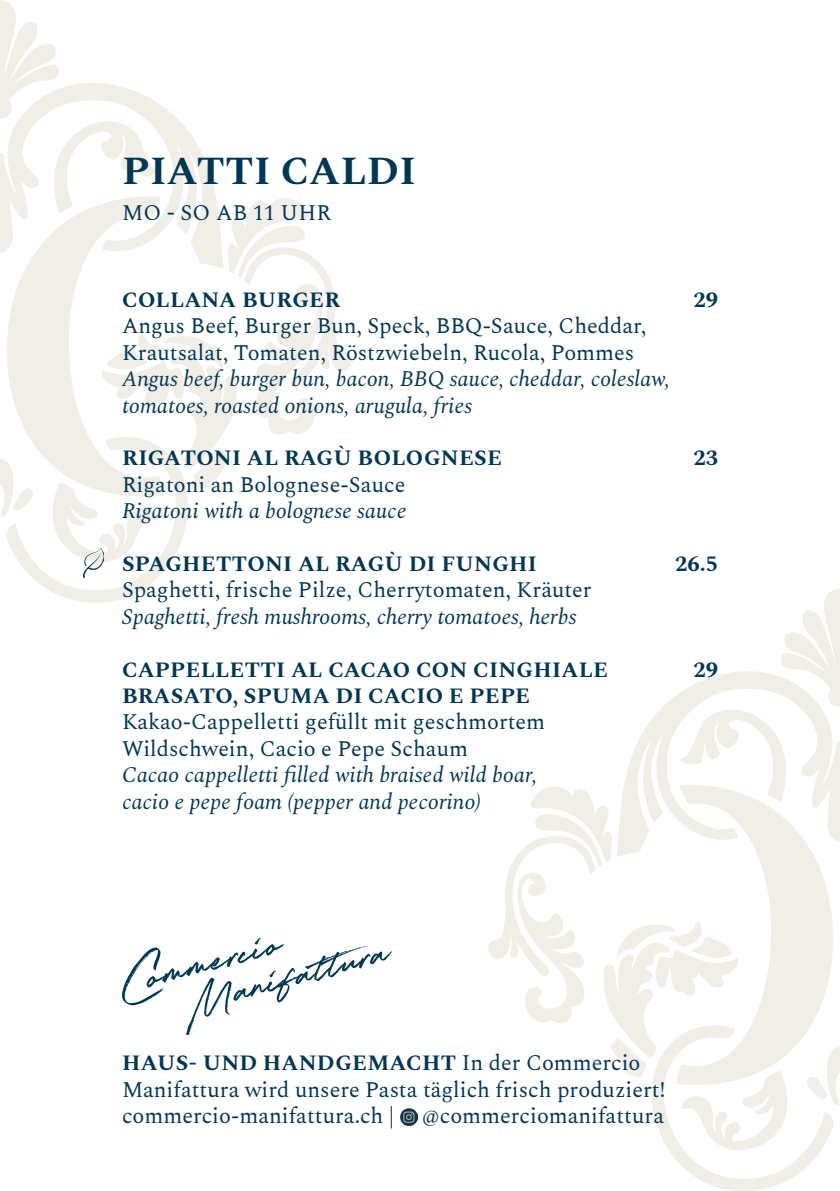
<style>
.page{position:relative;width:840px;height:1191px;background:#fff}
.page>*{position:absolute;margin:0;border:0;box-sizing:border-box;transform-origin:0 0}
.t1{font:700 40px "Spectral";letter-spacing:.01em;color:#003755}
.t2{font:22px/26.4px "Spectral";color:#003755}
.t3{font:italic 22px/26.4px "Spectral";color:#003755}
.t4{font:700 22px "Spectral";letter-spacing:.01em;color:#003755}
.s1{font-weight:700}
</style>
<div class="page">
<svg style="left:0;top:0;width:351px;height:602px"></svg>
<svg style="left:488px;top:589px;width:351px;height:602px"></svg>
<svg style="left:122px;top:937px;width:270px;height:97px"></svg>
<img style="left:400px;top:1108px;width:17px;height:17px">
<img style="left:83px;top:549px;width:20px;height:28px">
<p class="t1" style="left:122px;top:142px;width:295px">PIATTI CALDI</p>
<p class="t2" style="left:122px;top:198px;width:210px">MO - SO AB 11 UHR</p>
<p class="t4" style="left:122px;top:284px;width:220px">COLLANA BURGER</p>
<p class="t4" style="left:693px;top:284px;width:26px">29</p>
<p class="t2" style="left:122px;top:311px;width:525px">Angus Beef, Burger Bun, Speck, BBQ-Sauce, Cheddar,</p>
<p class="t2" style="left:122px;top:337px;width:513px">Krautsalat, Tomaten, Röstzwiebeln, Rucola, Pommes</p>
<p class="t3" style="left:122px;top:364px;width:549px">Angus beef, burger bun, bacon, BBQ sauce, cheddar, coleslaw, tomatoes, roasted onions, arugula, fries</p>
<p class="t4" style="left:122px;top:442px;width:381px">RIGATONI AL RAGÙ BOLOGNESE</p>
<p class="t4" style="left:693px;top:442px;width:26px">23</p>
<p class="t2" style="left:122px;top:469px;width:284px">Rigatoni an Bolognese-Sauce</p>
<p class="t3" style="left:122px;top:496px;width:286px">Rigatoni with a bolognese sauce</p>
<p class="t4" style="left:122px;top:548px;width:416px">SPAGHETTONI AL RAGÙ DI FUNGHI</p>
<p class="t4" style="left:674px;top:548px;width:44px">26.5</p>
<p class="t2" style="left:122px;top:575px;width:471px">Spaghetti, frische Pilze, Cherrytomaten, Kräuter</p>
<p class="t3" style="left:122px;top:601px;width:456px">Spaghetti, fresh mushrooms, cherry tomatoes, herbs</p>
<p class="t4" style="left:122px;top:653px;width:487px">CAPPELLETTI AL CACAO CON CINGHIALE</p>
<p class="t4" style="left:693px;top:653px;width:26px">29</p>
<p class="t4" style="left:122px;top:680px;width:409px">BRASATO, SPUMA DI CACIO E PEPE</p>
<p class="t2" style="left:122px;top:707px;width:424px">Kakao-Cappelletti gefüllt mit geschmortem</p>
<p class="t2" style="left:122px;top:733px;width:347px">Wildschwein, Cacio e Pepe Schaum</p>
<p class="t3" style="left:122px;top:760px;width:416px">Cacao cappelletti filled with braised wild boar,</p>
<p class="t3" style="left:122px;top:786px;width:360px">cacio e pepe foam (pepper and pecorino)</p>
<p class="t2" style="left:122px;top:1048px;width:544px"><span class="s1">HAUS- UND HANDGEMACHT</span> In der Commercio<br>Manifattura wird unsere Pasta täglich frisch produziert!</p>
<p class="t2" style="left:122px;top:1100px;width:274px">commercio-manifattura.ch |</p>
<p class="t2" style="left:421px;top:1100px;width:243px">@commerciomanifattura</p>
</div>
